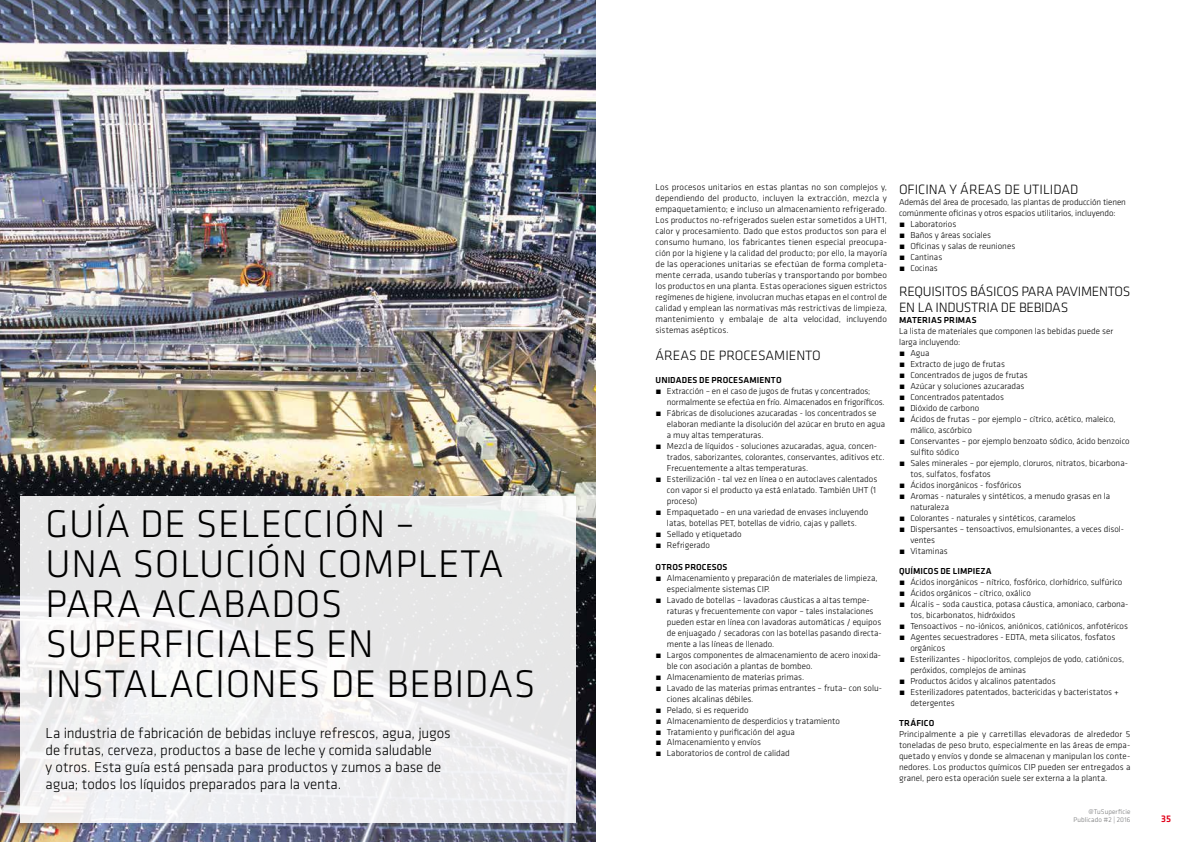
<style>
.page{position:relative;width:1191px;height:842px;background:#fff}
.page>*{position:absolute;margin:0;border:0;box-sizing:border-box;transform-origin:0 0}
.t1{font:300 40px/40px "Klavika";letter-spacing:.015em;color:#000}
.t2{font:300 15px/17px "Klavika";letter-spacing:-.01em;color:#000}
.t3{font:300 14px/16px "Klavika";letter-spacing:-.02em;color:#000}
.t4{font:300 14px "Klavika";color:#000}
.t5{font:500 10px "Klavika";color:#e2001a}
.t6{font:300 9px/11px "Klavika";color:#000}
.t7{font:500 9px "Klavika";letter-spacing:.015em;color:#000}
.t8{font:300 7px/8.4px "Klavika";letter-spacing:.015em;color:#707172;text-align:right}
</style>
<div class="page">
<img style="left:0;top:0;width:595px;height:842px">
<svg style="left:20px;top:496px;width:555px;height:326px;fill:#ececed"></svg>
<h1 class="t1" style="left:46px;top:505px;width:491px">GUÍA DE SELECCIÓN –<br>UNA SOLUCIÓN COMPLETA<br>PARA ACABADOS<br>SUPERFICIALES EN<br>INSTALACIONES DE BEBIDAS</h1>
<p class="t2" style="left:46px;top:724px;width:406px">La industria de fabricación de bebidas incluye refrescos, agua, jugos de frutas, cerveza, productos a base de leche y comida saludable<br>y otros. Esta guía está pensada para productos y zumos a base de agua; todos los líquidos preparados para la venta.</p>
<p class="t6" style="left:655px;top:182px;width:233px;text-align:justify">Los procesos unitarios en estas plantas no son complejos y, dependiendo del producto, incluyen la extracción, mezcla y empaquetamiento; e incluso un almacenamiento refrigerado.<br>Los productos no-refrigerados suelen estar sometidos a UHT1, calor y procesamiento. Dado que estos productos son para el consumo humano, los fabricantes tienen especial preocupa&shy;ción por la higiene y la calidad del producto; por ello, la mayoría de las operaciones unitarias se efectúan de forma completa&shy;mente cerrada, usando tuberías y transportando por bombeo los productos en una planta. Estas operaciones siguen estrictos regímenes de higiene, involucran muchas etapas en el control de calidad y emplean las normativas más restrictivas de limpieza, mantenimiento y embalaje de alta velocidad, incluyendo sistemas asépticos.</p>
<h3 class="t4" style="left:655px;top:348px;width:167px">ÁREAS DE PROCESAMIENTO</h3>
<p class="t7" style="left:655px;top:373px;width:127px">UNIDADES DE PROCESAMIENTO</p>
<p class="t6" style="left:667px;top:385px;width:219px;text-indent:-11px">• Extracción – en el caso de jugos de frutas y concentrados; normalmente se efectúa en frío. Almacenados en frigoríficos.</p>
<p class="t6" style="left:667px;top:407px;width:220px;text-indent:-11px">• Fábricas de disoluciones azucaradas - los concentrados se elaboran mediante la disolución del azúcar en bruto en agua a muy altas temperaturas.</p>
<p class="t6" style="left:667px;top:440px;width:219px;text-indent:-11px">• Mezcla de líquidos - soluciones azucaradas, agua, concen&shy;trados, saborizantes, colorantes, conservantes, aditivos etc.<br>Frecuentemente a altas temperaturas.</p>
<p class="t6" style="left:667px;top:473px;width:212px;text-indent:-11px">• Esterilización - tal vez en línea o en autoclaves calentados con vapor si el producto ya está enlatado. También UHT (1 proceso)</p>
<p class="t6" style="left:655px;top:506px;width:214px;text-align:center">• Empaquetado – en una variedad de envases incluyendo latas, botellas PET, botellas de vidrio, cajas y pallets.</p>
<p class="t6" style="left:655px;top:528px;width:88px">• Sellado y etiquetado</p>
<p class="t6" style="left:655px;top:539px;width:56px">• Refrigerado</p>
<p class="t7" style="left:655px;top:560px;width:73px">OTROS PROCESOS</p>
<p class="t6" style="left:667px;top:572px;width:212px;text-indent:-11px">• Almacenamiento y preparación de materiales de limpieza, especialmente sistemas CIP.</p>
<p class="t6" style="left:667px;top:594px;width:216px;text-indent:-11px">• Lavado de botellas – lavadoras cáusticas a altas tempe&shy;raturas y frecuentemente con vapor – tales instalaciones pueden estar en línea con lavadoras automáticas / equipos de enjuagado / secadoras con las botellas pasando directa&shy;mente a las líneas de llenado.</p>
<p class="t6" style="left:667px;top:649px;width:216px;text-indent:-11px">• Largos componentes de almacenamiento de acero inoxida&shy;ble con asociación a plantas de bombeo.</p>
<p class="t6" style="left:655px;top:671px;width:150px">• Almacenamiento de materias primas.</p>
<p class="t6" style="left:667px;top:682px;width:217px;text-indent:-11px">• Lavado de las materias primas entrantes – fruta– con solu&shy;ciones alcalinas débiles.</p>
<p class="t6" style="left:655px;top:704px;width:94px">• Pelado, si es requerido</p>
<p class="t6" style="left:655px;top:715px;width:186px">• Almacenamiento de desperdicios y tratamiento</p>
<p class="t6" style="left:655px;top:726px;width:141px">• Tratamiento y purificación del agua</p>
<p class="t6" style="left:655px;top:737px;width:107px">• Almacenamiento y envíos</p>
<p class="t6" style="left:655px;top:748px;width:136px">• Laboratorios de control de calidad</p>
<h3 class="t4" style="left:899px;top:181px;width:181px">OFICINA Y ÁREAS DE UTILIDAD</h3>
<p class="t6" style="left:899px;top:196px;width:228px">Además del área de procesado, las plantas de producción tienen comúnmente oficinas y otros espacios utilitarios, incluyendo:</p>
<p class="t6" style="left:899px;top:218px;width:59px">• Laboratorios</p>
<p class="t6" style="left:899px;top:229px;width:94px">• Baños y áreas sociales</p>
<p class="t6" style="left:899px;top:240px;width:118px">• Oficinas y salas de reuniones</p>
<p class="t6" style="left:899px;top:251px;width:45px">• Cantinas</p>
<p class="t6" style="left:899px;top:262px;width:40px">• Cocinas</p>
<h3 class="t3" style="left:899px;top:283px;width:233px">REQUISITOS BÁSICOS PARA PAVIMENTOS<br>EN LA INDUSTRIA DE BEBIDAS</h3>
<p class="t7" style="left:899px;top:314px;width:79px">MATERIAS PRIMAS</p>
<p class="t6" style="left:899px;top:325px;width:216px">La lista de materiales que componen las bebidas puede ser larga incluyendo:</p>
<p class="t6" style="left:899px;top:347px;width:32px">• Agua</p>
<p class="t6" style="left:899px;top:358px;width:107px">• Extracto de jugo de frutas</p>
<p class="t6" style="left:899px;top:369px;width:130px">• Concentrados de jugos de frutas</p>
<p class="t6" style="left:899px;top:380px;width:127px">• Azúcar y soluciones azucaradas</p>
<p class="t6" style="left:899px;top:391px;width:106px">• Concentrados patentados</p>
<p class="t6" style="left:899px;top:402px;width:82px">• Dióxido de carbono</p>
<p class="t6" style="left:910px;top:413px;width:207px;text-indent:-11px">• Ácidos de frutas – por ejemplo – cítrico, acético, maleico, málico, ascórbico</p>
<p class="t6" style="left:910px;top:435px;width:221px;text-indent:-11px">• Conservantes – por ejemplo benzoato sódico, ácido benzoico sulfito sódico</p>
<p class="t6" style="left:910px;top:457px;width:219px;text-indent:-11px">• Sales minerales – por ejemplo, cloruros, nitratos, bicarbona&shy;tos, sulfatos, fosfatos</p>
<p class="t6" style="left:899px;top:479px;width:124px">• Ácidos inorgánicos - fosfóricos</p>
<p class="t6" style="left:910px;top:490px;width:201px;text-indent:-11px">• Aromas - naturales y sintéticos, a menudo grasas en la naturaleza</p>
<p class="t6" style="left:899px;top:512px;width:178px">• Colorantes - naturales y sintéticos, caramelos</p>
<p class="t6" style="left:910px;top:523px;width:215px;text-indent:-11px">• Dispersantes – tensoactivos, emulsionantes, a veces disol&shy;ventes</p>
<p class="t6" style="left:899px;top:545px;width:50px">• Vitaminas</p>
<p class="t7" style="left:899px;top:565px;width:94px">QUÍMICOS DE LIMPIEZA</p>
<p class="t6" style="left:899px;top:576px;width:225px">• Ácidos inorgánicos – nítrico, fosfórico, clorhídrico, sulfúrico</p>
<p class="t6" style="left:899px;top:587px;width:133px">• Ácidos orgánicos – cítrico, oxálico</p>
<p class="t6" style="left:910px;top:598px;width:220px;text-indent:-11px">• Álcalis – soda caustica, potasa cáustica, amoniaco, carbona&shy;tos, bicarbonatos, hidróxidos</p>
<p class="t6" style="left:899px;top:620px;width:230px">• Tensoactivos – no-iónicos, aniónicos, catiónicos, anfotéricos</p>
<p class="t6" style="left:910px;top:631px;width:206px;text-indent:-11px">• Agentes secuestradores - EDTA, meta silicatos, fosfatos orgánicos</p>
<p class="t6" style="left:910px;top:653px;width:215px;text-indent:-11px">• Esterilizantes - hipocloritos, complejos de yodo, catiónicos, peróxidos, complejos de aminas</p>
<p class="t6" style="left:899px;top:675px;width:158px">• Productos ácidos y alcalinos patentados</p>
<p class="t6" style="left:910px;top:686px;width:210px;text-indent:-11px">• Esterilizadores patentados, bactericidas y bacteristatos + detergentes</p>
<p class="t7" style="left:899px;top:716px;width:37px">TRÁFICO</p>
<p class="t6" style="left:899px;top:728px;width:233px;text-align:justify">Principalmente a pie y carretillas elevadoras de alrededor 5 toneladas de peso bruto, especialmente en las áreas de empa&shy;quetado y envíos y donde se almacenan y manipulan los conte&shy;nedores. Los productos químicos CIP pueden ser entregados a granel, pero esta operación suele ser externa a la planta.</p>
<p class="t8" style="left:1073px;top:807px;width:58px">@TuSuperficie<br>Publicado #2 | 2016</p>
<p class="t5" style="left:1161px;top:812px;width:11px">35</p>
</div>
